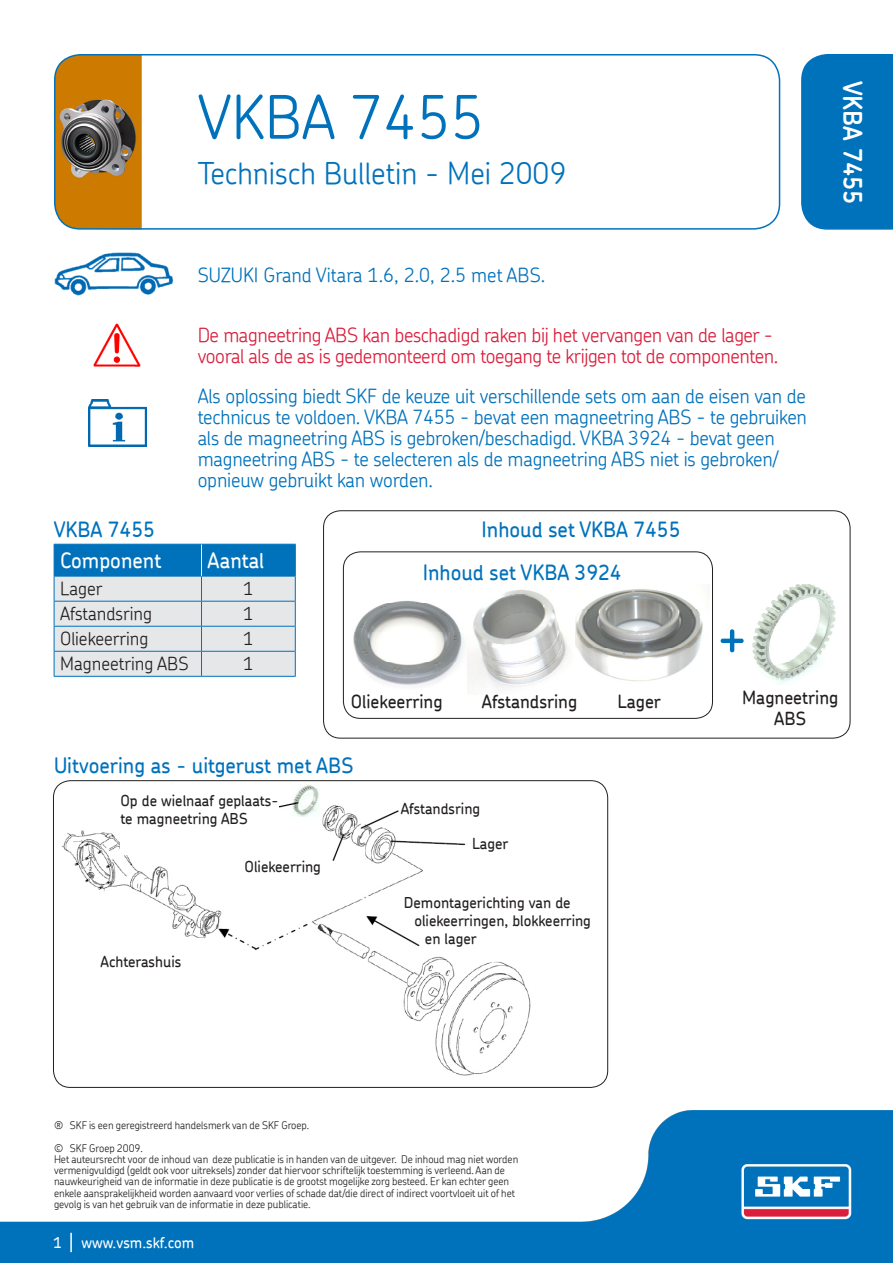
<style>
.page{position:relative;width:893px;height:1263px;background:#fff}
.page>*{position:absolute;margin:0;border:0;box-sizing:border-box;transform-origin:0 0}
.t1{font:300 60px "SKF Chevin";color:#0072bc}
.t2{font:500 54px "SKF Chevin";color:#0072bc}
.t3{font:300 30px "SKF Chevin";color:#0072bc}
.t4{font:600 25.5px "SKF Chevin";color:#fff}
.t5{font:500 21px "SKF Chevin";color:#0072bc}
.t6{font:500 21px "SKF Chevin";color:#fff}
.t7{font:300 19.5px/21px "SKF Chevin";letter-spacing:-.01em;color:#0072bc}
.t8{font:300 19.5px/21px "SKF Chevin";letter-spacing:-.02em;color:#da1f3d}
.t9{font:300 18px "SKF Chevin";color:#231f20}
.t10{font:500 18px/21.6px "SKF Chevin";color:#231f20;text-align:center}
.t11{font:500 15px/18px "SKF Chevin";color:#231f20}
.t12{font:500 15px "SKF Chevin";color:#fff}
._91_99_-_Disclaimer{font:300 10.5px/11.2px "SKF Chevin";color:#231f20}
</style>
<div class="page">
<img style="left:55px;top:54px;width:87px;height:175px">
<div style="left:54px;top:54px;width:726px;height:176px;border:2px solid #0072bc;border-radius:26px"></div>
<img style="left:54px;top:253px;width:119px;height:43px">
<img style="left:93px;top:323px;width:48px;height:44px">
<img style="left:88px;top:399px;width:59px;height:48px">
<div style="left:801px;top:54px;width:92px;height:176px;background:#0072bc"></div>
<img style="left:53px;top:782px;width:478px;height:305px">
<svg style="left:54px;top:545px;width:242px;height:131px;background:#a8c7dc"></svg>
<hr style="left:54px;top:676px;width:147px;height:1px;background:#0072bc">
<hr style="left:201px;top:676px;width:95px;height:1px;background:#0072bc">
<hr style="left:54px;top:544px;width:147px;height:1px;background:#0072bc">
<hr style="left:54px;top:545px;width:1px;height:31px;background:#0072bc">
<hr style="left:201px;top:544px;width:95px;height:1px;background:#0072bc">
<hr style="left:295px;top:545px;width:1px;height:31px;background:#0072bc">
<hr style="left:54px;top:576px;width:147px;height:1px;background:#0072bc">
<hr style="left:201px;top:576px;width:95px;height:1px;background:#0072bc">
<hr style="left:201px;top:545px;width:1px;height:31px;background:#fff">
<img style="left:353px;top:600px;width:115px;height:87px">
<img style="left:752px;top:584px;width:84px;height:100px">
<img style="left:575px;top:589px;width:128px;height:92px">
<img style="left:468px;top:590px;width:102px;height:99px">
<div style="left:343px;top:551px;width:370px;height:168px;border:1px solid #231f20;border-radius:17px"></div>
<div style="left:323px;top:510px;width:527px;height:228px;border:1px solid #231f20;border-radius:17px"></div>
<div style="left:472px;top:838px;width:95px;height:20px;background:#fff"></div>
<div style="left:401px;top:803px;width:126px;height:24px;background:#fff"></div>
<div style="left:245px;top:861px;width:87px;height:24px;background:#fff"></div>
<div style="left:120px;top:795px;width:159px;height:60px;background:#fff"></div>
<svg style="left:71px;top:956px;width:140px;height:54px"></svg>
<svg style="left:398px;top:897px;width:133px;height:54px"></svg>
<img style="left:0;top:1110px;width:893px;height:153px">
<svg style="left:70px;top:1233px;width:2px;height:19px"></svg>
<p class="t1" style="left:198px;top:78px;width:288px">VKBA 7455</p>
<p class="t3" style="left:198px;top:154px;width:370px">Technisch Bulletin - Mei 2009</p>
<p class="t7" style="left:198px;top:264px;width:349px">SUZUKI Grand Vitara 1.6, 2.0, 2.5 met ABS.</p>
<p class="t8" style="left:198px;top:324px;width:582px">De magneetring ABS kan beschadigd raken bij het vervangen van de lager - vooral als de as is gedemonteerd om toegang te krijgen tot de componenten.</p>
<p class="t7" style="left:198px;top:385px;width:611px">Als oplossing biedt SKF de keuze uit verschillende sets om aan de eisen van de technicus te voldoen. VKBA 7455 - bevat een magneetring ABS - te gebruiken als de magneetring ABS is gebroken/beschadigd. VKBA 3924 - bevat geen magneetring ABS - te selecteren als de magneetring ABS niet is gebroken/ opnieuw gebruikt kan worden.</p>
<p class="t5" style="left:54px;top:516px;width:103px">VKBA 7455</p>
<p class="t6" style="left:60px;top:547px;width:103px">Component</p>
<p class="t6" style="left:207px;top:547px;width:58px">Aantal</p>
<p class="t9" style="left:60px;top:577px;width:44px">Lager</p>
<p class="t9" style="left:243px;top:577px;width:12px">1</p>
<p class="t9" style="left:60px;top:602px;width:94px">Afstandsring</p>
<p class="t9" style="left:243px;top:602px;width:12px">1</p>
<p class="t9" style="left:60px;top:627px;width:90px">Oliekeerring</p>
<p class="t9" style="left:243px;top:627px;width:12px">1</p>
<p class="t9" style="left:60px;top:652px;width:130px">Magneetring ABS</p>
<p class="t9" style="left:243px;top:652px;width:12px">1</p>
<p class="t5" style="left:481px;top:515px;width:200px">Inhoud set VKBA 7455</p>
<p class="t5" style="left:423px;top:558px;width:200px">Inhoud set VKBA 3924</p>
<p class="t2" style="left:717px;top:601px;width:31px">+</p>
<p class="t4" style="left:869px;top:81px;width:126px;rotate:90deg">VKBA 7455</p>
<p class="t10" style="left:351px;top:690px;width:93px">Oliekeerring</p>
<p class="t5" style="left:54px;top:752px;width:301px">Uitvoering as - uitgerust met ABS</p>
<p class="t10" style="left:482px;top:690px;width:97px">Afstandsring</p>
<p class="t10" style="left:742px;top:686px;width:98px">Magneetring<br>ABS</p>
<p class="t10" style="left:617px;top:690px;width:45px">Lager</p>
<p class="t11" style="left:120px;top:791px;width:159px">Op de wielnaaf geplaats&shy;te magneetring ABS</p>
<p class="t11" style="left:101px;top:952px;width:82px">Achterashuis</p>
<p class="t11" style="left:245px;top:857px;width:78px">Oliekeerring</p>
<p class="t11" style="left:401px;top:799px;width:81px">Afstandsring</p>
<p class="t11" style="left:472px;top:834px;width:38px">Lager</p>
<p class="t11" style="left:404px;top:893px;width:168px">Demontagerichting van de</p>
<p class="t11" style="left:414px;top:911px;width:178px">oliekeerringen, blokkeerring</p>
<p class="t11" style="left:425px;top:929px;width:53px">en lager</p>
<p class="_91_99_-_Disclaimer" style="left:54px;top:1119px;width:257px">® SKF is een geregistreerd handelsmerk van de SKF Groep.</p>
<p class="_91_99_-_Disclaimer" style="left:54px;top:1142px;width:90px">© SKF Groep 2009.</p>
<p class="_91_99_-_Disclaimer" style="left:54px;top:1153px;width:466px">Het auteursrecht voor de inhoud van deze publicatie is in handen van de uitgever. De inhoud mag niet worden vermenigvuldigd (geldt ook voor uitreksels) zonder dat hiervoor schriftelijk toestemming is verleend. Aan de nauwkeurigheid van de informatie in deze publicatie is de grootst mogelijke zorg besteed. Er kan echter geen enkele aansprakelijkheid worden aanvaard voor verlies of schade dat/die direct of indirect voortvloeit uit of het gevolg is van het gebruik van de informatie in deze publicatie.</p>
<p class="t12" style="left:53px;top:1232px;width:142px">1 www.vsm.skf.com</p>
</div>
